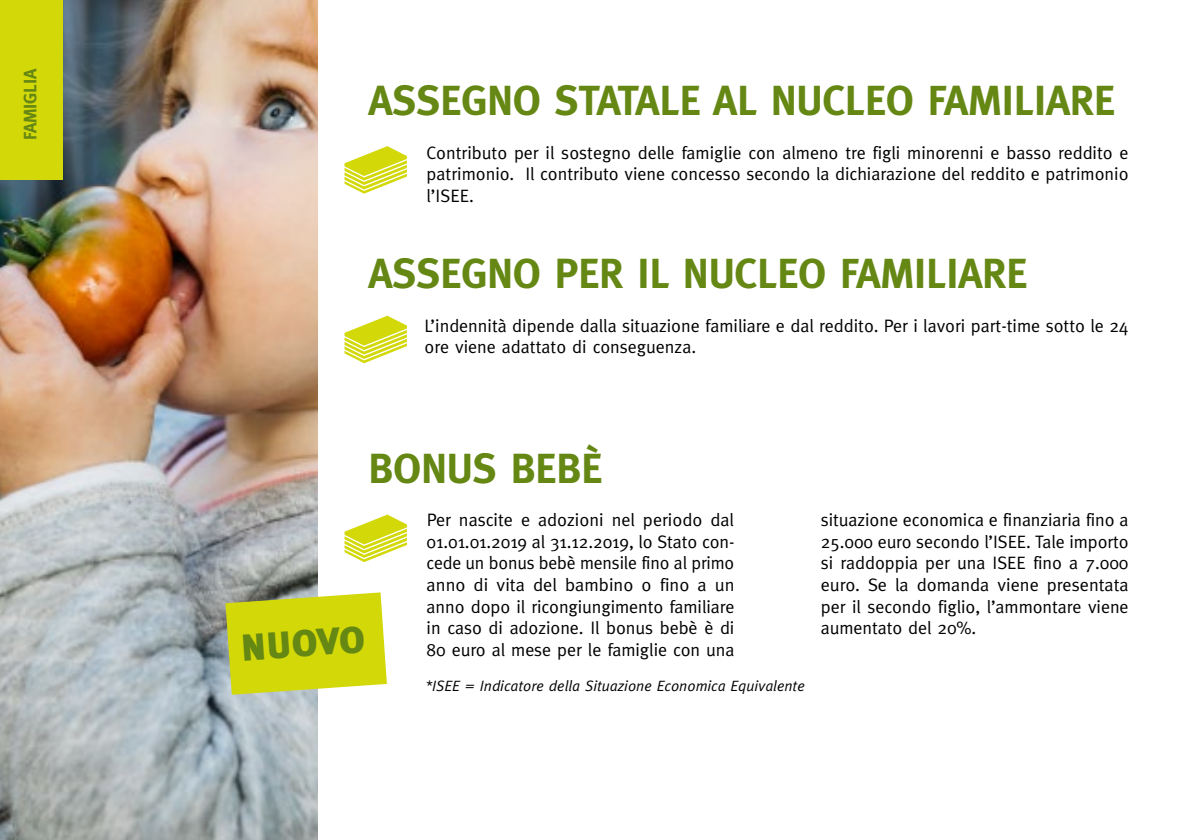
<style>
.page{position:relative;width:1191px;height:840px;background:#fff}
.page>*{position:absolute;margin:0;border:0;box-sizing:border-box;transform-origin:0 0}
.t1{font:700 42px "Meta";color:#658713}
.t2{font:900 37.6px "Meta Plus";color:#658713}
.t3{font:18px/21.6px "Meta";color:#000;text-align:justify}
.t4{font:700 18px "Meta";letter-spacing:-.01em;color:#658713}
.t5{font:italic 15px "Meta";color:#000}
</style>
<div class="page">
<img style="left:0;top:0;width:317px;height:839px">
<div style="left:0;top:0;width:62px;height:179px;background:#d3d808"></div>
<svg style="left:344px;top:146px;width:63px;height:47px"></svg>
<svg style="left:344px;top:315px;width:63px;height:48px"></svg>
<svg style="left:344px;top:514px;width:63px;height:47px"></svg>
<svg style="left:225px;top:592px;width:162px;height:102px;background:#d0d522"></svg>
<p class="t4" style="left:20px;top:140px;width:73px;rotate:-90deg">FAMIGLIA</p>
<h1 class="t1" style="left:369px;top:76px;width:748px">ASSEGNO STATALE AL NUCLEO FAMILIARE</h1>
<p class="t3" style="left:427px;top:141px;width:703px">Contributo per il sostegno delle famiglie con almeno tre figli minorenni e basso reddito e patrimonio. Il contributo viene concesso secondo la dichiarazione del reddito e patrimonio l’ISEE.</p>
<h1 class="t1" style="left:369px;top:249px;width:660px">ASSEGNO PER IL NUCLEO FAMILIARE</h1>
<p class="t3" style="left:425px;top:314px;width:705px">L’indennità dipende dalla situazione familiare e dal reddito. Per i lavori part-time sotto le 24 ore viene adattato di conseguenza.</p>
<h1 class="t1" style="left:369px;top:444px;width:235px">BONUS BEBÈ</h1>
<p class="t3" style="left:427px;top:508px;width:309px">Per nascite e adozioni nel periodo dal 01.01.01.2019 al 31.12.2019, lo Stato con&shy;cede un bonus bebè mensile fino al primo anno di vita del bambino o fino a un anno dopo il ricongiungimento familiare in caso di adozione. Il bonus bebè è di 80 euro al mese per le famiglie con una</p>
<p class="t3" style="left:821px;top:508px;width:309px">situazione economica e finanziaria fino a 25.000 euro secondo l’ISEE. Tale importo si raddoppia per una ISEE fino a 7.000 euro. Se la domanda viene presentata per il secondo figlio, l’ammontare viene aumentato del 20%.</p>
<h2 class="t2" style="left:239px;top:625px;width:126px;rotate:-4deg">NUOVO</h2>
<p class="t5" style="left:425px;top:676px;width:381px">*ISEE = Indicatore della Situazione Economica Equivalente</p>
</div>
